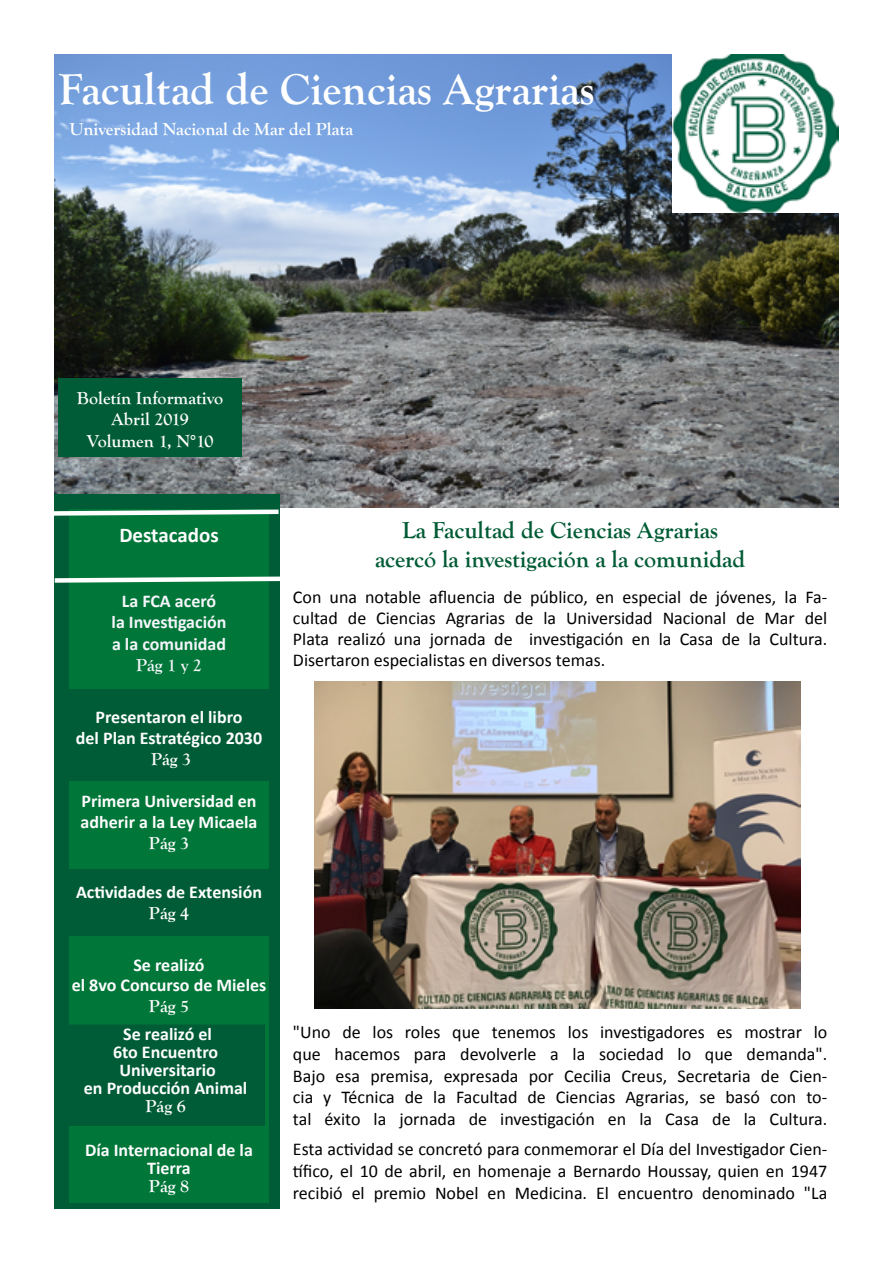
<style>
.page{position:relative;width:893px;height:1263px;background:#fff}
.page>*{position:absolute;margin:0;border:0;box-sizing:border-box;transform-origin:0 0}
.t1{font:700 45px "Goudy Old Style T";color:#fff}
.t2{font:700 24px "Goudy Old Style T";color:#005b35}
.t3{font:700 21px "Calibri";color:#fdfdfd}
.t4{font:18px/21.6px "Calibri";color:#000;text-align:justify}
.t5{font:700 18px "Calibri";color:#fdfdfe}
.t6{font:700 18px/21px "Calibri";color:#fdfdfd;text-align:center}
.t7{font:700 18px "Goudy Old Style T";color:#fdfdfd}
.t8{font:700 18px "Calibri";color:#f5f6fb}
.t9{font:700 18px "Goudy Old Style T";color:#fff}
.t10{font:700 18px "Calibri";color:#fff}
.t11{font:700 18px "Goudy Old Style T";color:#fdfdfe}
.t12{font:700 18px "Goudy Old Style T";color:#f5f6fb}
.s1{font-family:"Goudy Old Style T";color:#fdfdfe}
</style>
<div class="page">
<img style="left:55px;top:54px;width:784px;height:453px">
<div style="left:54px;top:494px;width:225px;height:715px;background:#005c36"></div>
<div style="left:70px;top:509px;width:199px;height:693px;background:#007638"></div>
<svg style="left:54px;top:574px;width:226px;height:11px"></svg>
<svg style="left:54px;top:507px;width:229px;height:11px"></svg>
<div style="left:70px;top:869px;width:199px;height:66px;background:#005c36"></div>
<div style="left:70px;top:689px;width:199px;height:91px;background:#005c36"></div>
<div style="left:67px;top:1025px;width:197px;height:100px;background:#005c36"></div>
<div style="left:66px;top:1024px;width:199px;height:102px;border:2px solid #005c36"></div>
<div style="left:58px;top:378px;width:184px;height:79px;background:#005c36"></div>
<img style="left:673px;top:54px;width:166px;height:158px">
<img style="left:315px;top:681px;width:485px;height:327px">
<p class="t1" style="left:58px;top:64px;width:538px">Facultad de Ciencias Agrarias</p>
<p class="t9" style="left:70px;top:119px;width:285px">Universidad Nacional de Mar del Plata</p>
<p class="t7" style="left:77px;top:388px;width:148px">Boletín Informativo</p>
<p class="t7" style="left:111px;top:409px;width:79px">Abril 2019</p>
<p class="t7" style="left:87px;top:431px;width:128px">Volumen 1, N°10</p>
<p class="t3" style="left:119px;top:521px;width:101px">Destacados</p>
<p class="t8" style="left:122px;top:589px;width:96px">La FCA aceró</p>
<p class="t8" style="left:112px;top:611px;width:116px">la Investigación</p>
<p class="t8" style="left:112px;top:632px;width:116px">a la comunidad</p>
<p class="t12" style="left:136px;top:655px;width:67px">Pág 1 y 2</p>
<p class="t5" style="left:96px;top:706px;width:149px">Presentaron el libro</p>
<p class="t5" style="left:76px;top:727px;width:188px">del Plan Estratégico 2030</p>
<p class="t11" style="left:151px;top:749px;width:42px">Pág 3</p>
<p class="t6" style="left:81px;top:790px;width:178px">Primera Universidad en adherir a la Ley Micaela<br><span class="s1">Pág 3</span></p>
<p class="t10" style="left:76px;top:880px;width:187px">Actividades de Extensión</p>
<p class="t9" style="left:149px;top:903px;width:42px">Pág 4</p>
<p class="t5" style="left:133px;top:954px;width:73px">Se realizó</p>
<p class="t5" style="left:72px;top:973px;width:196px">el 8vo Concurso de Mieles</p>
<p class="t11" style="left:149px;top:996px;width:42px">Pág 5</p>
<p class="t5" style="left:123px;top:1022px;width:90px">Se realizó el</p>
<p class="t5" style="left:113px;top:1040px;width:107px">6to Encuentro</p>
<p class="t5" style="left:119px;top:1058px;width:98px">Universitario</p>
<p class="t5" style="left:84px;top:1076px;width:165px">en Producción Animal</p>
<p class="t11" style="left:146px;top:1095px;width:42px">Pág 6</p>
<p class="t6" style="left:85px;top:1141px;width:169px;line-height:18px">Día Internacional de la<br>Tierra</p>
<p class="t11" style="left:149px;top:1176px;width:42px">Pág 8</p>
<p class="t2" style="left:402px;top:517px;width:317px">La Facultad de Ciencias Agrarias</p>
<p class="t2" style="left:375px;top:545px;width:372px">acercó la investigación a la comunidad</p>
<p class="t4" style="left:293px;top:587px;width:536px;line-height:21px">Con una notable afluencia de público, en especial de jóvenes, la Fa&shy;cultad de Ciencias Agrarias de la Universidad Nacional de Mar del Plata realizó una jornada de investigación en la Casa de la Cultura.</p>
<p class="t4" style="left:293px;top:649px;width:314px">Disertaron especialistas en diversos temas.</p>
<p class="t4" style="left:293px;top:1022px;width:536px">"Uno de los roles que tenemos los investigadores es mostrar lo que hacemos para devolverle a la sociedad lo que demanda".<br>Bajo esa premisa, expresada por Cecilia Creus, Secretaria de Cien&shy;cia y Técnica de la Facultad de Ciencias Agrarias, se basó con to&shy;tal éxito la jornada de investigación en la Casa de la Cultura.</p>
<p class="t4" style="left:293px;top:1139px;width:536px">Esta actividad se concretó para conmemorar el Día del Investigador Cien&shy;tífico, el 10 de abril, en homenaje a Bernardo Houssay, quien en 1947 recibió el premio Nobel en Medicina. El encuentro denominado "La</p>
</div>
